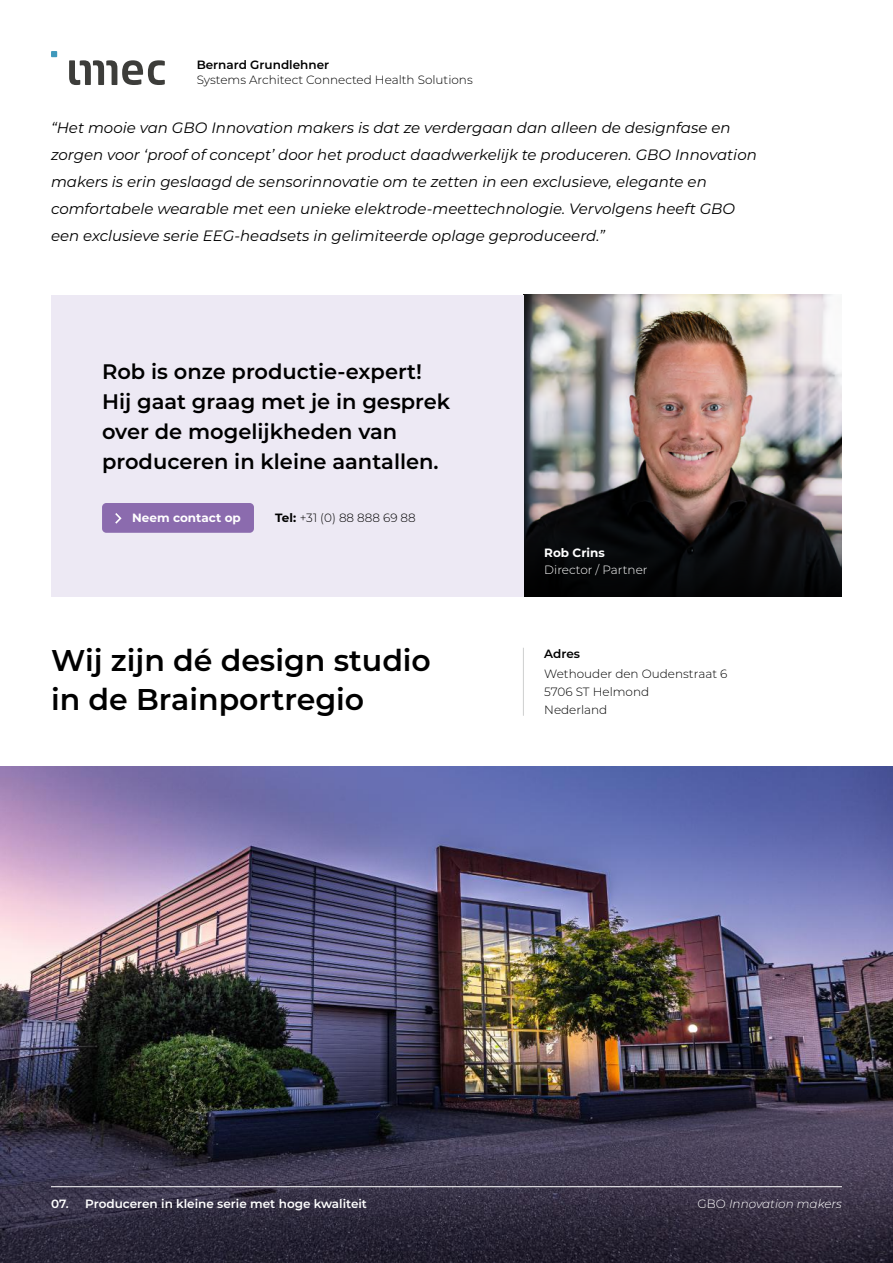
<style>
.page{position:relative;width:893px;height:1263px;background:#fff}
.page>*{position:absolute;margin:0;border:0;box-sizing:border-box;transform-origin:0 0}
.t1{font:600 30px/39px "Montserrat";color:#000}
.t2{font:600 21px/30px "Montserrat";color:#000}
.t3{font:italic 15px/27px "Montserrat";color:#000}
.t4{font:300 12px/18px "Montserrat";color:#000}
.t5{font:600 12px "Montserrat";color:#fff}
.t6{font:600 12px "Montserrat";color:#000}
.t7{font:700 12px "Montserrat";color:#fff}
.t8{font:italic 300 12px "Montserrat";color:#fff}
.t9{font:300 12px "Montserrat";color:#fff}
.s1{font-weight:700}
.s2{font-style:normal}
</style>
<div class="page">
<img style="left:523px;top:295px;width:309px;height:64px">
<img style="left:0;top:767px;width:893px;height:496px">
<img style="left:523px;top:359px;width:319px;height:238px">
<div style="left:51px;top:295px;width:472px;height:302px;background:#ede9f4"></div>
<div style="left:102px;top:503px;width:152px;height:30px;background:#8b6bae;border-radius:4px"></div>
<svg style="left:115px;top:513px;width:7px;height:11px"></svg>
<hr style="left:523px;top:648px;width:1px;height:68px;background:#cfd0d0">
<svg style="left:51px;top:51px;width:6px;height:6px"></svg>
<svg style="left:69px;top:60px;width:96px;height:25px"></svg>
<hr style="left:51px;top:1186px;width:791px;height:1px;background:#fff">
<p class="t6" style="left:197px;top:56px;width:134px">Bernard Grundlehner</p>
<p class="t4" style="left:197px;top:70px;width:278px">Systems Architect Connected Health Solutions</p>
<p class="t3" style="left:51px;top:113px;width:707px">“Het mooie van GBO Innovation makers is dat ze verdergaan dan alleen de designfase en zorgen voor ‘proof of concept’ door het product daadwerkelijk te produceren. GBO Innovation makers is erin geslaagd de sensorinnovatie om te zetten in een exclusieve, elegante en comfortabele wearable met een unieke elektrode-meettechnologie. Vervolgens heeft GBO een exclusieve serie EEG-headsets in gelimiteerde oplage geproduceerd.”</p>
<h2 class="t2" style="left:102px;top:356px;width:350px">Rob is onze productie-expert!<br>Hij gaat graag met je in gesprek over de mogelijkheden van produceren in kleine aantallen.</h2>
<p class="t7" style="left:132px;top:509px;width:110px">Neem contact op</p>
<p class="t4" style="left:275px;top:509px;width:142px"><span class="s1">Tel:</span> +31 (0) 88 888 69 88</p>
<h1 class="t1" style="left:51px;top:639px;width:381px">Wij zijn dé design studio in de Brainportregio</h1>
<p class="t7" style="left:544px;top:544px;width:62px">Rob Crins</p>
<p class="t9" style="left:544px;top:561px;width:105px">Director / Partner</p>
<p class="t6" style="left:544px;top:645px;width:37px">Adres</p>
<p class="t4" style="left:544px;top:665px;width:185px">Wethouder den Oudenstraat 6<br>5706 ST Helmond<br>Nederland</p>
<p class="t5" style="left:51px;top:1195px;width:318px">07. Produceren in kleine serie met hoge kwaliteit</p>
<p class="t8" style="left:698px;top:1196px;width:146px"><span class="s2">GBO</span> Innovation makers</p>
</div>
